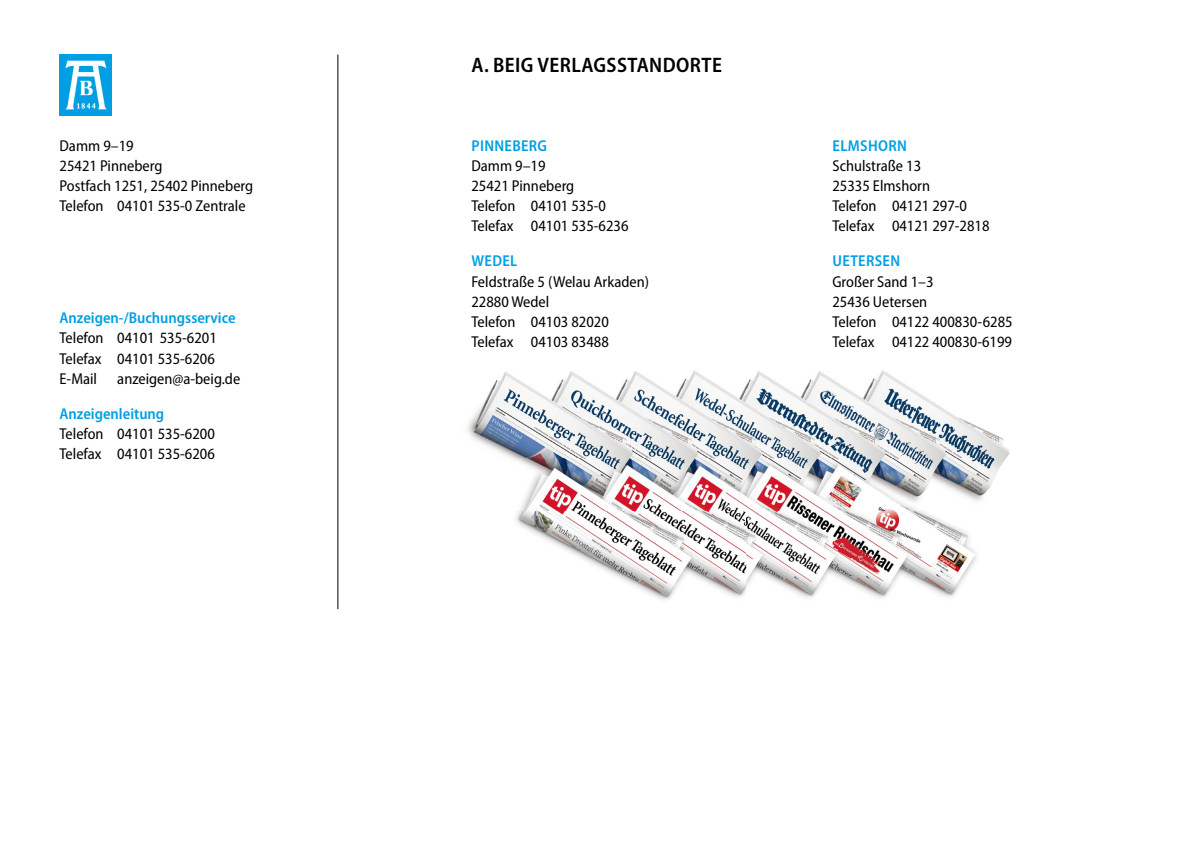
<style>
.page{position:relative;width:1191px;height:844px;background:#fff}
.page>*{position:absolute;margin:0;border:0;box-sizing:border-box;transform-origin:0 0}
.t1{font:600 semi-condensed 21px "Myriad Pro";letter-spacing:.02em;color:#000}
.t2{font:semi-condensed 15.75px/20.1px "Myriad Pro";color:#000}
.t3{font:600 semi-condensed 15.75px "Myriad Pro";color:#009fe3}
.t4{font:600 semi-condensed 15.75px "Myriad Pro";letter-spacing:.02em;color:#009fe3}
</style>
<div class="page">
<img style="left:60px;top:55px;width:52px;height:60px">
<hr style="left:337px;top:55px;width:1px;height:554px;background:#000">
<img style="left:468px;top:370px;width:542px;height:120px">
<img style="left:505px;top:458px;width:483px;height:142px">
<p class="t2" style="left:60px;top:135px;width:195px">Damm 9–19<br>25421 Pinneberg<br>Postfach 1251, 25402 Pinneberg<br>Telefon 04101 535-0 Zentrale</p>
<p class="t3" style="left:60px;top:308px;width:177px">Anzeigen-/Buchungsservice</p>
<p class="t2" style="left:60px;top:328px;width:159px">Telefon 04101 535-6201<br>Telefax 04101 535-6206<br>E-Mail</p>
<p class="t2" style="left:117px;top:368px;width:124px">anzeigen@a-beig.de</p>
<p class="t3" style="left:60px;top:403px;width:106px">Anzeigenleitung</p>
<p class="t2" style="left:60px;top:423px;width:157px">Telefon 04101 535-6200<br>Telefax 04101 535-6206</p>
<h1 class="t1" style="left:471px;top:52px;width:252px">A. BEIG VERLAGSSTANDORTE</h1>
<p class="t4" style="left:471px;top:136px;width:77px">PINNEBERG</p>
<p class="t2" style="left:471px;top:155px;width:159px">Damm 9–19<br>25421 Pinneberg<br>Telefon 04101 535-0<br>Telefax 04101 535-6236</p>
<p class="t3" style="left:471px;top:251px;width:47px">WEDEL</p>
<p class="t2" style="left:471px;top:271px;width:179px">Feldstraße 5 (Welau Arkaden)<br>22880 Wedel<br>Telefon 04103 82020<br>Telefax 04103 83488</p>
<p class="t4" style="left:832px;top:136px;width:76px">ELMSHORN</p>
<p class="t2" style="left:832px;top:155px;width:159px">Schulstraße 13<br>25335 Elmshorn<br>Telefon 04121 297-0<br>Telefax 04121 297-2818</p>
<p class="t4" style="left:832px;top:251px;width:69px">UETERSEN</p>
<p class="t2" style="left:832px;top:271px;width:182px">Großer Sand 1–3<br>25436 Uetersen<br>Telefon 04122 400830- 6285<br>Telefax 04122 400830-6199</p>
</div>
